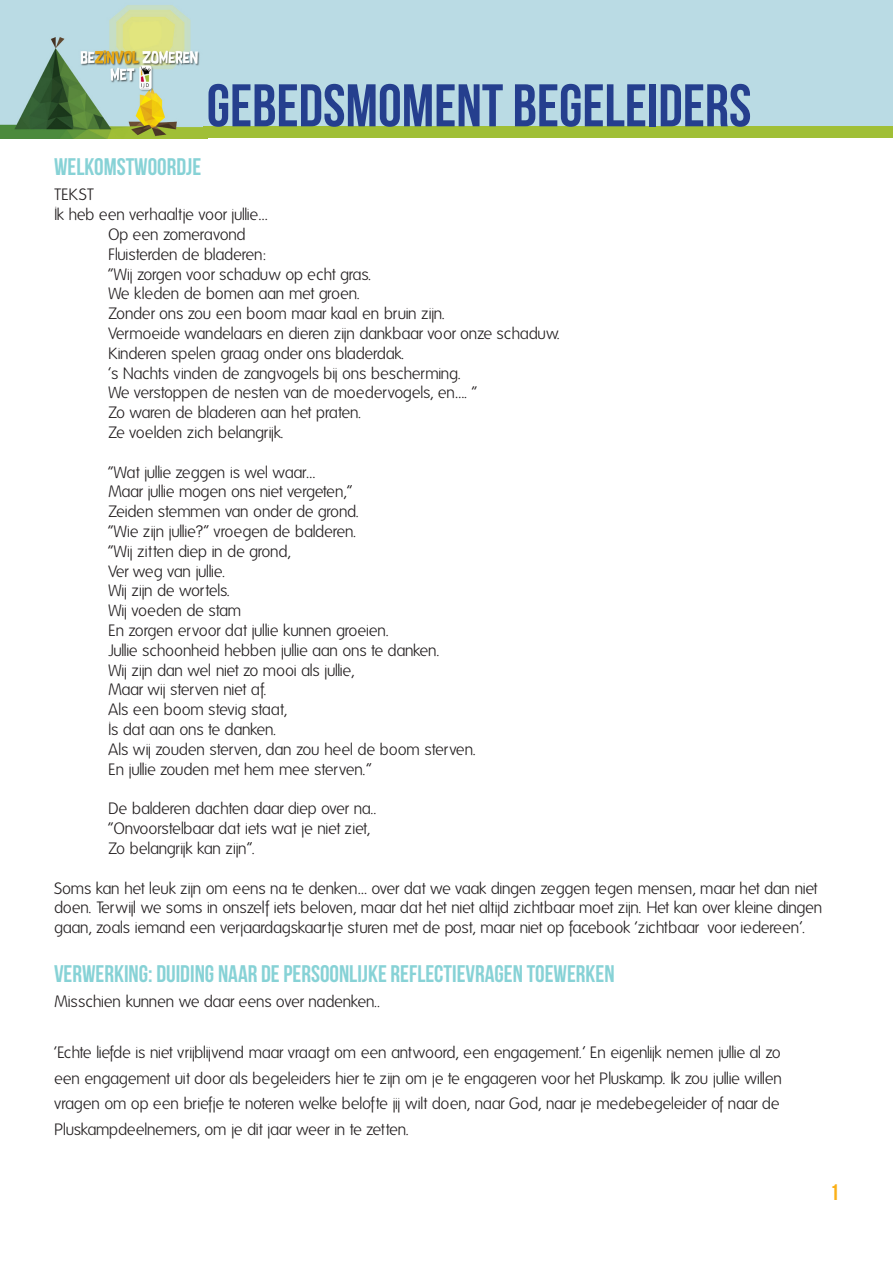
<style>
.page{position:relative;width:893px;height:1263px;background:#fff}
.page>*{position:absolute;margin:0;border:0;box-sizing:border-box;transform-origin:0 0}
.t1{font:60px "Bebas Neue";color:#253f8e}
.t2{font:24px "Bebas Neue";color:#87d2d6}
.t3{font:22.5px "Bebas Neue";color:#fbb018}
.t4{font:300 16.5px/25.5px "Folks";letter-spacing:-.035em;color:#231f20}
.t5{font:300 16.5px "Folks";letter-spacing:-.06em;color:#231f20}
.t6{font:300 16.5px "Folks";letter-spacing:-.01em;color:#231f20}
</style>
<div class="page">
<img style="left:0;top:0;width:204px;height:138px">
<div style="left:204px;top:0;width:689px;height:129px;background:#badbe4"></div>
<div style="left:203px;top:126px;width:690px;height:12px;background:#a0bf36"></div>
<p class="t1" style="left:207px;top:73px;width:546px">GEBEDSMOMENT BEGELEIDERS</p>
<p class="t2" style="left:54px;top:153px;width:149px">WELKOMSTWOORDJE</p>
<p class="t4" style="left:54px;top:182px;width:42px">TEKST</p>
<p class="t4" style="left:54px;top:202px;width:215px">Ik heb een verhaaltje voor jullie…</p>
<p class="t4" style="left:108px;top:222px;width:139px">Op een zomeravond</p>
<p class="t4" style="left:108px;top:242px;width:160px">Fluisterden de bladeren:</p>
<p class="t4" style="left:108px;top:261px;width:265px">“Wij zorgen voor schaduw op echt gras.</p>
<p class="t4" style="left:108px;top:281px;width:254px">We kleden de bomen aan met groen.</p>
<p class="t4" style="left:108px;top:301px;width:339px">Zonder ons zou een boom maar kaal en bruin zijn.</p>
<p class="t4" style="left:108px;top:321px;width:454px">Vermoeide wandelaars en dieren zijn dankbaar voor onze schaduw.</p>
<p class="t4" style="left:108px;top:341px;width:298px">Kinderen spelen graag onder ons bladerdak.</p>
<p class="t4" style="left:108px;top:360px;width:355px">’s Nachts vinden de zangvogels bij ons bescherming.</p>
<p class="t4" style="left:108px;top:380px;width:371px">We verstoppen de nesten van de moedervogels, en…. “</p>
<p class="t4" style="left:108px;top:400px;width:255px">Zo waren de bladeren aan het praten.</p>
<p class="t4" style="left:108px;top:420px;width:177px">Ze voelden zich belangrijk.</p>
<p class="t4" style="left:108px;top:459px;width:209px">“Wat jullie zeggen is wel waar…</p>
<p class="t4" style="left:108px;top:479px;width:246px">Maar jullie mogen ons niet vergeten,”</p>
<p class="t4" style="left:108px;top:499px;width:253px">Zeiden stemmen van onder de grond.</p>
<p class="t4" style="left:108px;top:519px;width:250px">“Wie zijn jullie?” vroegen de balderen.</p>
<p class="t4" style="left:108px;top:539px;width:184px">“Wij zitten diep in de grond,</p>
<p class="t5" style="left:108px;top:562px;width:119px">Ver weg van jullie.</p>
<p class="t4" style="left:108px;top:578px;width:124px">Wij zijn de wortels.</p>
<p class="t4" style="left:108px;top:598px;width:135px">Wij voeden de stam</p>
<p class="t4" style="left:108px;top:618px;width:283px">En zorgen ervoor dat jullie kunnen groeien.</p>
<p class="t4" style="left:108px;top:638px;width:333px">Jullie schoonheid hebben jullie aan ons te danken.</p>
<p class="t4" style="left:108px;top:657px;width:248px">Wij zijn dan wel niet zo mooi als jullie,</p>
<p class="t4" style="left:108px;top:677px;width:161px">Maar wij sterven niet af.</p>
<p class="t6" style="left:108px;top:701px;width:181px">Als een boom stevig staat,</p>
<p class="t4" style="left:108px;top:717px;width:170px">Is dat aan ons te danken.</p>
<p class="t4" style="left:108px;top:737px;width:370px">Als wij zouden sterven, dan zou heel de boom sterven.</p>
<p class="t4" style="left:108px;top:756px;width:265px">En jullie zouden met hem mee sterven.”</p>
<p class="t4" style="left:108px;top:796px;width:271px">De balderen dachten daar diep over na..</p>
<p class="t4" style="left:108px;top:816px;width:264px">“Onvoorstelbaar dat iets wat je niet ziet,</p>
<p class="t5" style="left:108px;top:839px;width:149px">Zo belangrijk kan zijn”.</p>
<p class="t4" style="left:54px;top:878px;width:770px;line-height:19.8px">Soms kan het leuk zijn om eens na te denken… over dat we vaak dingen zeggen tegen mensen, maar het dan niet doen. Terwijl we soms in onszelf iets beloven, maar dat het niet altijd zichtbaar moet zijn. Het kan over kleine dingen gaan, zoals iemand een verjaardagskaartje sturen met de post, maar niet op facebook ‘zichtbaar voor iedereen’.</p>
<p class="t2" style="left:54px;top:960px;width:562px">VERWERKING: DUIDING NAAR DE PERSOONLIJKE REFLECTIEVRAGEN TOEWERKEN</p>
<p class="t4" style="left:54px;top:989px;width:328px">Misschien kunnen we daar eens over nadenken..</p>
<p class="t4" style="left:54px;top:1040px;width:730px">‘Echte liefde is niet vrijblijvend maar vraagt om een antwoord, een engagement.’ En eigenlijk nemen jullie al zo een engagement uit door als begeleiders hier te zijn om je te engageren voor het Pluskamp. Ik zou jullie willen vragen om op een briefje te noteren welke belofte jij wilt doen, naar God, naar je medebegeleider of naar de Pluskampdeelnemers, om je dit jaar weer in te zetten.</p>
<h3 class="t3" style="left:830px;top:1180px;width:10px">1</h3>
</div>
